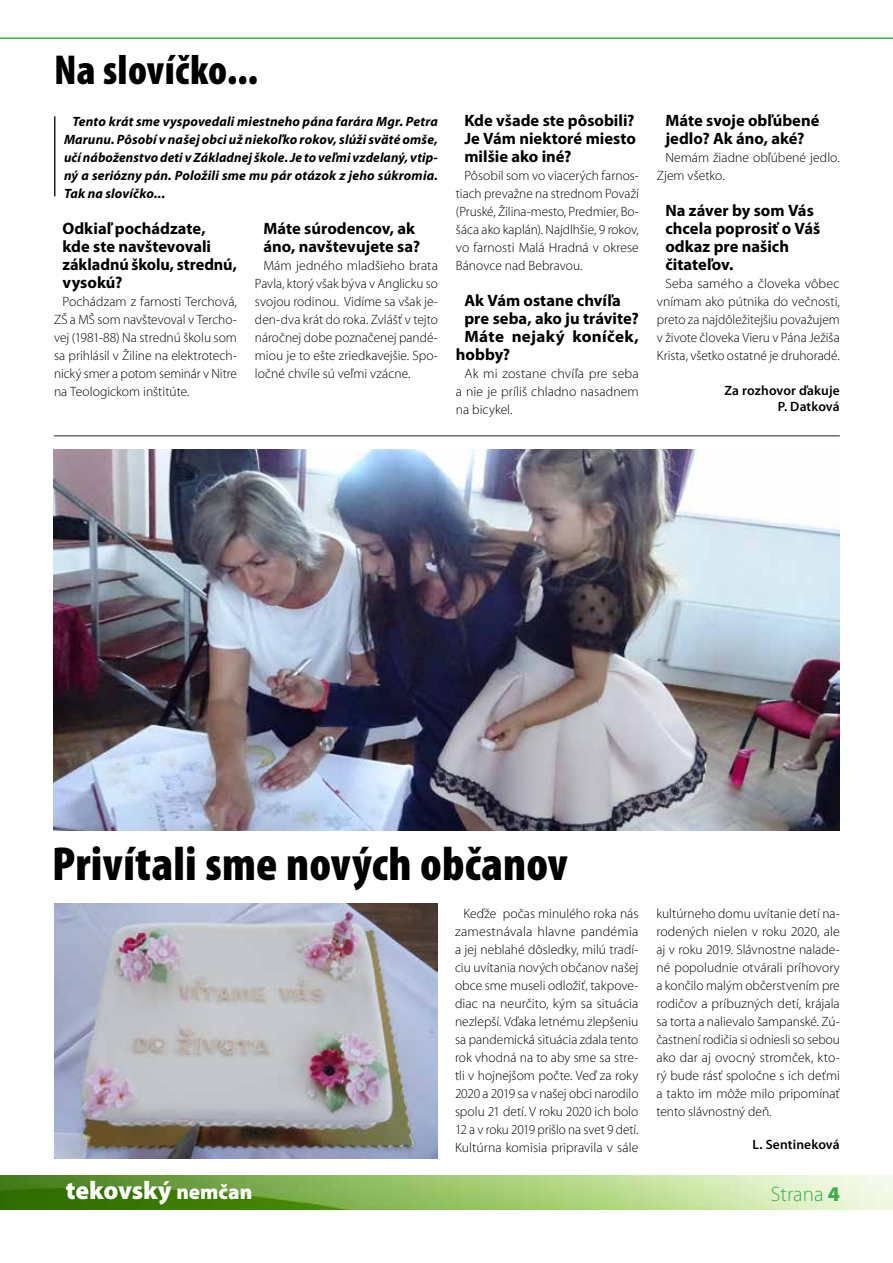
<style>
.page{position:relative;width:893px;height:1263px;background:#fff}
.page>*{position:absolute;margin:0;border:0;box-sizing:border-box;transform-origin:0 0}
.t1{font:900 condensed 48px "Mini Pro";letter-spacing:.005em;color:#000}
.t2{font:900 condensed 42px "Mini Pro";letter-spacing:.01em;color:#000}
.t3{font:900 25.5px "Mini Pro";letter-spacing:-.005em;color:#fff}
.t4{font:300 21px "Mini Pro";color:#41ad49}
.t5{font:700 16.5px/18px "Mini Pro";color:#000}
.t6{font:700 16.5px "Mini Pro";letter-spacing:.02em;color:#000}
.t7{font:300 13.5px/18px "Mini Pro";color:#000;text-align:justify}
.t8{font:italic 700 13.5px/18px "Mini Pro";letter-spacing:.01em;color:#000;text-align:justify}
.t9{font:600 13.5px/16.5px "Mini Pro";letter-spacing:.01em;color:#000;text-align:right}
.s1{font-size:21px}
.s2{font-weight:900}
</style>
<div class="page">
<img style="left:0;top:1176px;width:893px;height:34px">
<hr style="left:0;top:38px;width:893px;height:1px;background:#41ad49">
<img style="left:53px;top:449px;width:787px;height:382px">
<img style="left:54px;top:904px;width:384px;height:255px">
<hr style="left:54px;top:436px;width:786px;height:1px;background:#222">
<hr style="left:54px;top:116px;width:2px;height:80px;background:#222">
<h2 class="t2" style="left:54px;top:46px;width:206px">Na slovíčko...</h2>
<p class="t8" style="left:64px;top:113px;width:375px;text-indent:9px">Tento krát sme vyspovedali miestneho pána farára Mgr. Petra Marunu. Pôsobí v našej obci už niekoľko rokov, slúži sväté omše, učí náboženstvo deti v Základnej škole. Je to veľmi vzdelaný, vtip&shy;ný a seriózny pán. Položili sme mu pár otázok z jeho súkromia.<br>Tak na slovíčko...</p>
<p class="t5" style="left:63px;top:220px;width:176px">Odkiaľ pochádzate, kde ste navštevovali základnú školu, strednú, vysokú?</p>
<p class="t7" style="left:54px;top:293px;width:184px;text-indent:9px">Pochádzam z farnosti Terchová, ZŠ a MŠ som navštevoval v Tercho&shy;vej (1981-88) Na strednú školu som sa prihlásil v Žiline na elektrotech&shy;nický smer a potom seminár v Nitre na Teologickom inštitúte.</p>
<p class="t5" style="left:263px;top:220px;width:158px">Máte súrodencov, ak áno, navštevujete sa?</p>
<p class="t7" style="left:255px;top:257px;width:184px;text-indent:9px">Mám jedného mladšieho brata Pavla, ktorý však býva v Anglicku so svojou rodinou. Vidíme sa však je&shy;den-dva krát do roka. Zvlášť v tejto náročnej dobe poznačenej pandé&shy;miou je to ešte zriedkavejšie. Spo&shy;ločné chvíle sú veľmi vzácne.</p>
<p class="t5" style="left:464px;top:112px;width:173px;text-align:justify">Kde všade ste pôsobili?<br>Je Vám niektoré miesto milšie ako iné?</p>
<p class="t7" style="left:456px;top:167px;width:184px;text-indent:9px">Pôsobil som vo viacerých farnos&shy;tiach prevažne na strednom Považí (Pruské, Žilina-mesto, Predmier, Bo&shy;šáca ako kaplán). Najdlhšie, 9 rokov, vo farnosti Malá Hradná v okrese Bánovce nad Bebravou.</p>
<p class="t5" style="left:464px;top:292px;width:158px">Ak Vám ostane chvíľa</p>
<p class="t5" style="left:464px;top:310px;width:176px">pre seba, ako ju trávite?</p>
<p class="t6" style="left:464px;top:327px;width:176px">Máte nejaký koníček,</p>
<p class="t5" style="left:456px;top:346px;width:56px">hobby?</p>
<p class="t7" style="left:456px;top:365px;width:184px;text-indent:9px">Ak mi zostane chvíľa pre seba a nie je príliš chladno nasadnem na bicykel.</p>
<p class="t5" style="left:665px;top:112px;width:156px">Máte svoje obľúbené jedlo? Ak áno, aké?</p>
<p class="t7" style="left:657px;top:149px;width:184px;text-indent:9px">Nemám žiadne obľúbené jedlo.<br>Zjem všetko.</p>
<p class="t5" style="left:665px;top:202px;width:156px">Na záver by som Vás chcela poprosiť o Váš odkaz pre našich čitateľov.</p>
<p class="t7" style="left:657px;top:275px;width:184px;text-indent:9px">Seba samého a človeka vôbec vnímam ako pútnika do večnosti, preto za najdôležitejšiu považujem v živote človeka Vieru v Pána Ježiša Krista, všetko ostatné je druhoradé.</p>
<p class="t9" style="left:724px;top:382px;width:117px">Za rozhovor ďakuje<br>P. Datková</p>
<h1 class="t1" style="left:52px;top:838px;width:517px">Privítali sme nových občanov</h1>
<p class="t7" style="left:455px;top:905px;width:185px;text-indent:9px">Keďže počas minulého roka nás zamestnávala hlavne pandémia a jej neblahé dôsledky, milú tradí&shy;ciu uvítania nových občanov našej obce sme museli odložiť, takpove&shy;diac na neurčito, kým sa situácia nezlepší. Vďaka letnému zlepšeniu sa pandemická situácia zdala tento rok vhodná na to aby sme sa stre&shy;tli v hojnejšom počte. Veď za roky 2020 a 2019 sa v našej obci narodilo spolu 21 detí. V roku 2020 ich bolo 12 a v roku 2019 prišlo na svet 9 detí.<br>Kultúrna komisia pripravila v sále</p>
<p class="t7" style="left:656px;top:905px;width:185px">kultúrneho domu uvítanie detí na&shy;rodených nielen v roku 2020, ale aj v roku 2019. Slávnostne nalade&shy;né popoludnie otvárali príhovory a končilo malým občerstvením pre rodičov a príbuzných detí, krájala sa torta a nalievalo šampanské. Zú&shy;častnení rodičia si odniesli so sebou ako dar aj ovocný stromček, kto&shy;rý bude rásť spoločne s ich deťmi a takto im môže milo pripomínať tento slávnostný deň.</p>
<p class="t9" style="left:752px;top:1136px;width:89px">L. Sentineková</p>
<h3 class="t3" style="left:66px;top:1176px;width:188px">tekovský <span class="s1">nemčan</span></h3>
<h3 class="t4" style="left:771px;top:1182px;width:70px">Strana <span class="s2">4</span></h3>
</div>
